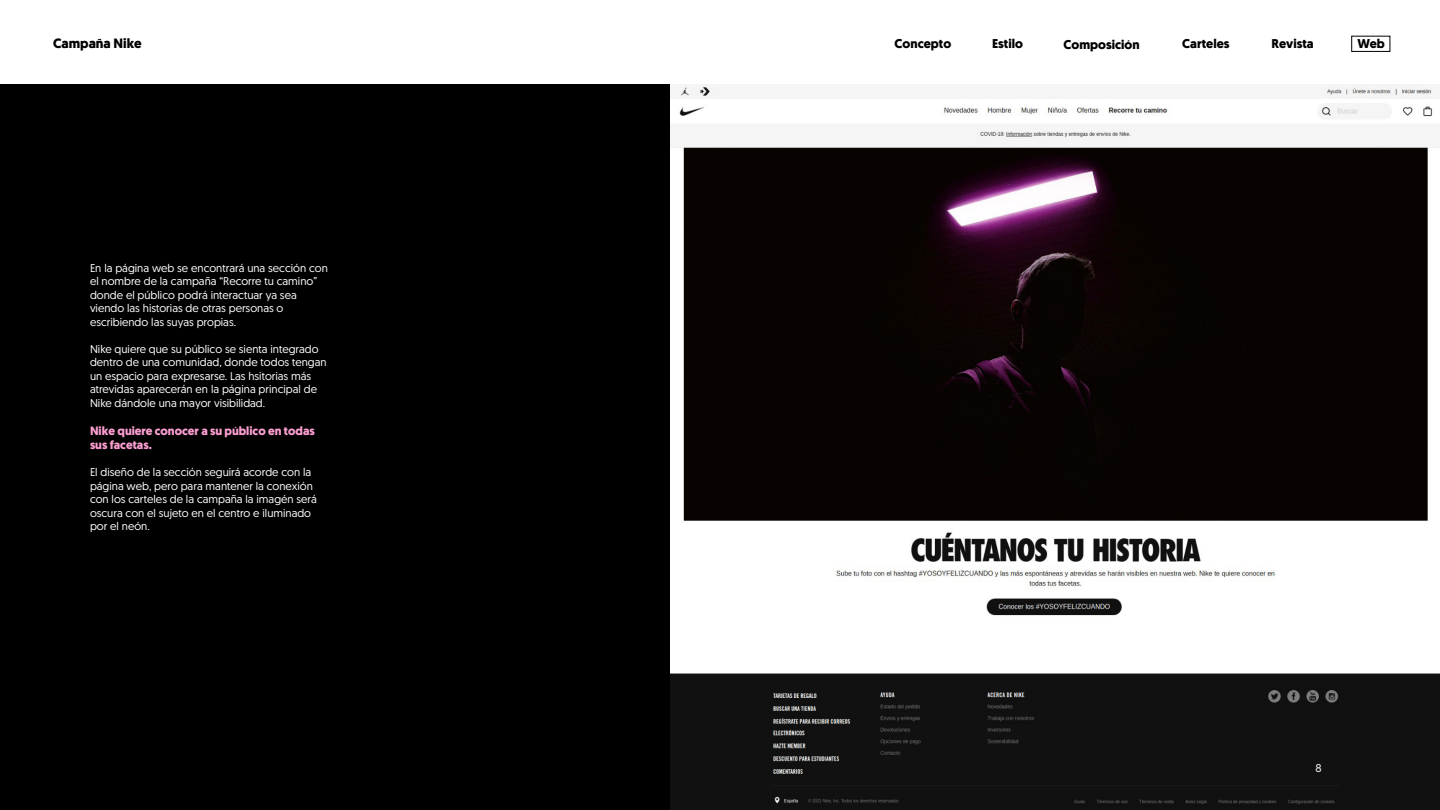
<style>
.page{position:relative;width:1440px;height:810px;background:#fff}
.page>*{position:absolute;margin:0;border:0;box-sizing:border-box;transform-origin:0 0}
.t1{font:700 13.5px "Geomanist";color:#000}
.t2{font:700 12.75px "Geomanist";color:#000}
.t3{font:700 12px/14.4px "Geomanist";color:#fd9fd1}
.t4{font:11.25px/13.5px "Geomanist";color:#fff}
.t5{font:11.25px "Geomanist";color:#fffffa}
</style>
<div class="page">
<div style="left:0;top:84px;width:1440px;height:726px;background:#000"></div>
<img style="left:670px;top:84px;width:770px;height:726px">
<div style="left:1351px;top:36px;width:39px;height:16px;border:1px solid #000"></div>
<p class="t1" style="left:53px;top:34px;width:90px">Campaña Nike</p>
<p class="t2" style="left:895px;top:35px;width:58px">Concepto</p>
<p class="t2" style="left:992px;top:35px;width:32px">Estilo</p>
<p class="t2" style="left:1064px;top:36px;width:78px">Composición</p>
<p class="t2" style="left:1182px;top:35px;width:49px">Carteles</p>
<p class="t2" style="left:1271px;top:35px;width:44px">Revista</p>
<p class="t2" style="left:1357px;top:35px;width:29px">Web</p>
<p class="t4" style="left:90px;top:261px;width:239px">En la página web se encontrará una sección con</p>
<p class="t4" style="left:90px;top:274px;width:229px">el nombre de la campaña “Recorre tu camino”</p>
<p class="t4" style="left:90px;top:288px;width:208px">donde el público podrá interactuar ya sea viendo las historias de otras personas o escribiendo las suyas propias.</p>
<p class="t4" style="left:90px;top:342px;width:230px">Nike quiere que su público se sienta integrado</p>
<p class="t4" style="left:90px;top:355px;width:238px">dentro de una comunidad, donde todos tengan un espacio para expresarse. Las hsitorias más atrevidas aparecerán en la página principal de Nike dándole una mayor visibilidad.</p>
<p class="t3" style="left:90px;top:423px;width:226px">Nike quiere conocer a su público en todas sus facetas.</p>
<p class="t4" style="left:90px;top:465px;width:229px">El diseño de la sección seguirá acorde con la página web, pero para mantener la conexión con los carteles de la campaña la imagén será oscura con el sujeto en el centro e iluminado por el neón.</p>
<p class="t5" style="left:1316px;top:761px;width:8px">8</p>
</div>
